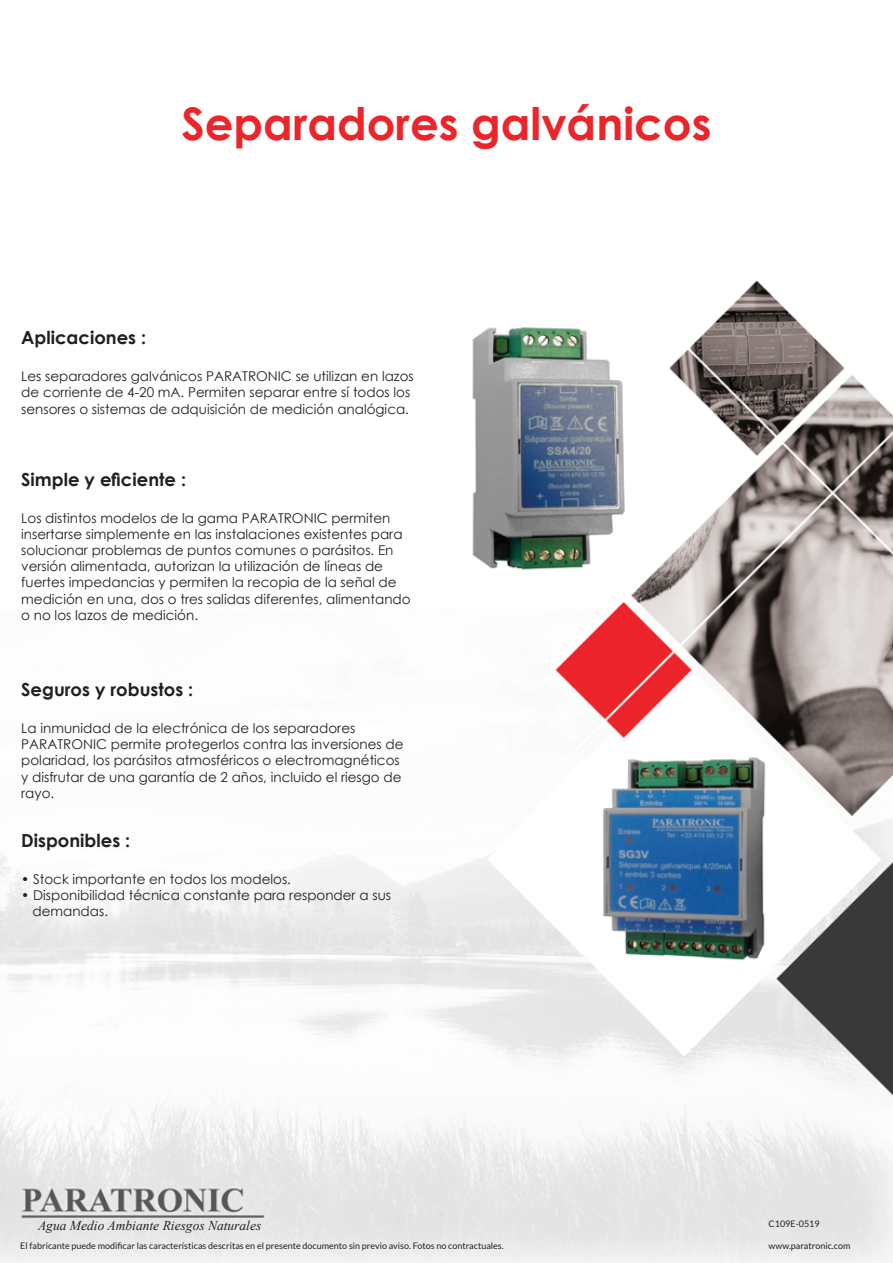
<style>
.page{position:relative;width:893px;height:1263px;background:#fff}
.page>*{position:absolute;margin:0;border:0;box-sizing:border-box;transform-origin:0 0}
.t1{font:700 45px "Century Gothic";color:#eb252a}
.t2{font:700 18px "Century Gothic";color:#231f20}
.t3{font:13.5px/16.2px "Century Gothic";color:#231f20}
.t4{font:italic 13.5px "Times New Roman";color:#231f20}
.t5{font:9px "Lato";color:#231f20}
</style>
<div class="page">
<img style="left:0;top:280px;width:893px;height:983px">
<div style="left:35px;top:1218px;width:229px;height:17px;background:#e6e6e5"></div>
<h1 class="t1" style="left:181px;top:90px;width:532px">Separadores galvánicos</h1>
<h2 class="t2" style="left:21px;top:324px;width:126px">Aplicaciones :</h2>
<p class="t3" style="left:21px;top:368px;width:394px">Les separadores galvánicos PARATRONIC se utilizan en lazos de corriente de 4-20 mA. Permiten separar entre sí todos los sensores o sistemas de adquisición de medición analógica.</p>
<h2 class="t2" style="left:21px;top:465px;width:166px">Simple y eficiente :</h2>
<p class="t3" style="left:21px;top:509px;width:391px">Los distintos modelos de la gama PARATRONIC permiten insertarse simplemente en las instalaciones existentes para solucionar problemas de puntos comunes o parásitos. En versión alimentada, autorizan la utilización de líneas de fuertes impedancias y permiten la recopia de la señal de medición en una, dos o tres salidas diferentes, alimentando o no los lazos de medición.</p>
<h2 class="t2" style="left:21px;top:676px;width:174px">Seguros y robustos :</h2>
<p class="t3" style="left:21px;top:720px;width:384px">La inmunidad de la electrónica de los separadores PARATRONIC permite protegerlos contra las inversiones de polaridad, los parásitos atmosféricos o electromagnéticos y disfrutar de una garantía de 2 años, incluido el riesgo de rayo.</p>
<h2 class="t2" style="left:21px;top:827px;width:111px">Disponibles :</h2>
<p class="t3" style="left:21px;top:871px;width:271px">• Stock importante en todos los modelos.</p>
<p class="t3" style="left:32px;top:887px;width:360px;text-indent:-11px">• Disponibilidad técnica constante para responder a sus demandas.</p>
<p class="t4" style="left:38px;top:1216px;width:225px">Agua Medio Ambiante Riesgos Naturales</p>
<p class="t5" style="left:20px;top:1241px;width:485px">El fabricante puede modificar las características descritas en el presente documento sin previo aviso. Fotos no contractuales.</p>
<p class="t5" style="left:769px;top:1219px;width:53px">C109E-0519</p>
<p class="t5" style="left:769px;top:1240px;width:83px">www.paratronic.com</p>
</div>
